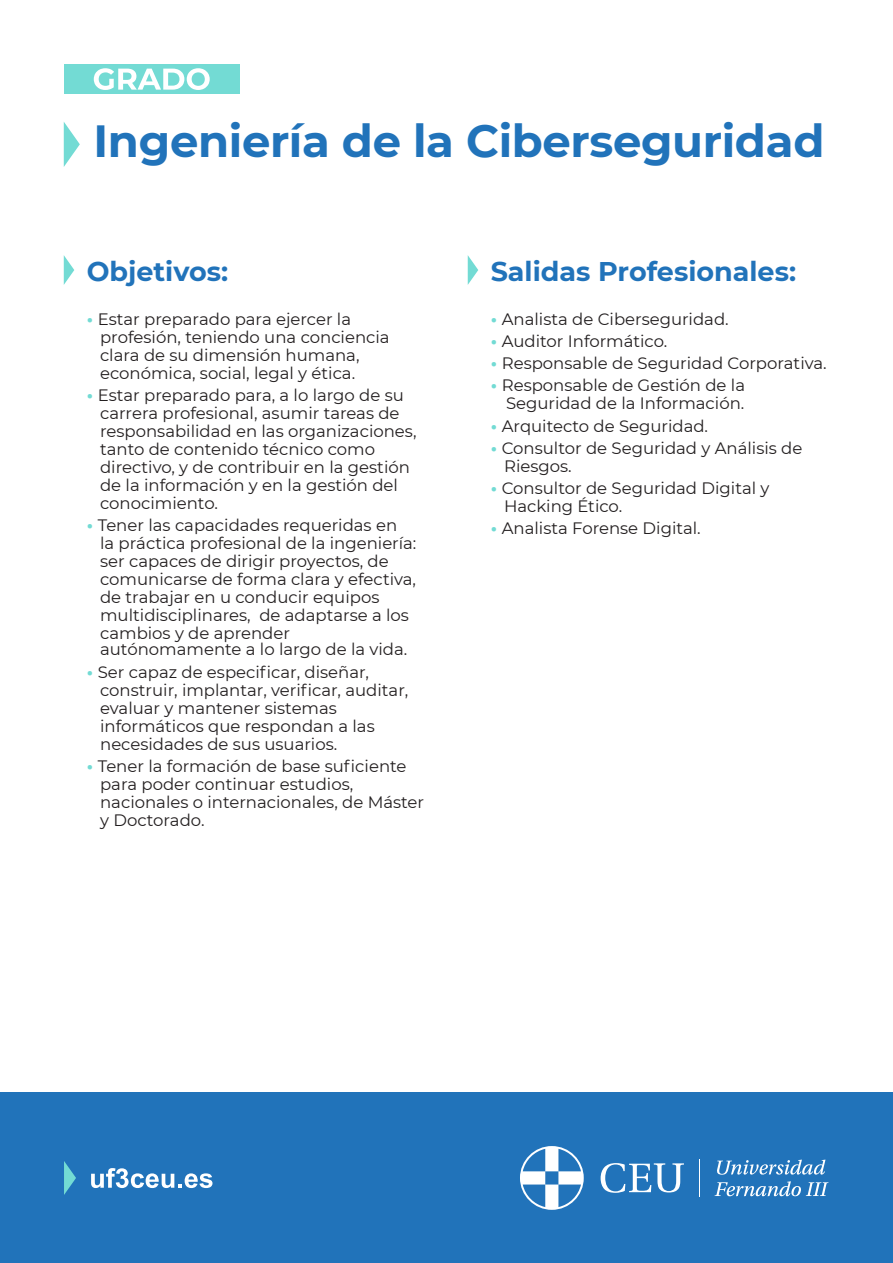
<style>
.page{position:relative;width:893px;height:1263px;background:#fff}
.page>*{position:absolute;margin:0;border:0;box-sizing:border-box;transform-origin:0 0}
.t1{font:700 45px "Montserrat";letter-spacing:-.01em;color:#2173ba}
.t2{font:700 27px "Montserrat";color:#2173ba}
.t3{font:16.5px/18px "Montserrat";color:#231f20}
.s1{font-weight:900;color:#73dbd4}
</style>
<div class="page">
<div style="left:64px;top:64px;width:175px;height:30px;background:#73dbd4"></div>
<svg style="left:94px;top:68px;width:116px;height:22px"></svg>
<svg style="left:64px;top:122px;width:16px;height:45px"></svg>
<svg style="left:468px;top:255px;width:10px;height:30px"></svg>
<svg style="left:64px;top:255px;width:10px;height:30px"></svg>
<div style="left:0;top:1093px;width:893px;height:170px;background:#2173ba"></div>
<svg style="left:91px;top:1168px;width:121px;height:20px"></svg>
<svg style="left:64px;top:1161px;width:12px;height:34px"></svg>
<svg style="left:717px;top:1159px;width:108px;height:16px"></svg>
<svg style="left:715px;top:1181px;width:113px;height:15px"></svg>
<svg style="left:601px;top:1163px;width:83px;height:30px"></svg>
<svg style="left:520px;top:1146px;width:64px;height:64px"></svg>
<hr style="left:699px;top:1159px;width:1px;height:38px;background:#fff">
<h1 class="t1" style="left:94px;top:109px;width:732px">Ingeniería de la Ciberseguridad</h1>
<h2 class="t2" style="left:87px;top:252px;width:143px">Objetivos:</h2>
<h2 class="t2" style="left:491px;top:252px;width:307px">Salidas Profesionales:</h2>
<p class="t3" style="left:100px;top:309px;width:291px;text-indent:-13px"><span class="s1">·</span> Estar preparado para ejercer la profesión, teniendo una conciencia clara de su dimensión humana, económica, social, legal y ética.</p>
<p class="t3" style="left:100px;top:385px;width:318px;text-indent:-13px"><span class="s1">·</span> Estar preparado para, a lo largo de su carrera profesional, asumir tareas de responsabilidad en las organizaciones, tanto de contenido técnico como directivo, y de contribuir en la gestión de la información y en la gestión del conocimiento.</p>
<p class="t3" style="left:100px;top:516px;width:318px;text-indent:-13px"><span class="s1">·</span> Tener las capacidades requeridas en<br>la práctica profesional de la ingeniería: ser capaces de dirigir proyectos, de</p>
<p class="t3" style="left:100px;top:569px;width:317px">comunicarse de forma clara y efectiva, de trabajar en u conducir equipos multidisciplinares, de adaptarse a los cambios y de aprender</p>
<p class="t3" style="left:100px;top:640px;width:309px">autónomamente a lo largo de la vida.</p>
<p class="t3" style="left:100px;top:662px;width:310px;text-indent:-13px"><span class="s1">·</span> Ser capaz de especificar, diseñar, construir, implantar, verificar, auditar, evaluar y mantener sistemas informáticos que respondan a las necesidades de sus usuarios.</p>
<p class="t3" style="left:100px;top:756px;width:326px;text-indent:-13px"><span class="s1">·</span> Tener la formación de base suficiente para poder continuar estudios, nacionales o internacionales, de Máster y Doctorado.</p>
<p class="t3" style="left:491px;top:309px;width:239px"><span class="s1">·</span> Analista de Ciberseguridad.</p>
<p class="t3" style="left:491px;top:331px;width:178px"><span class="s1">·</span> Auditor Informático.</p>
<p class="t3" style="left:491px;top:354px;width:337px"><span class="s1">·</span> Responsable de Seguridad Corporativa.</p>
<p class="t3" style="left:491px;top:376px;width:255px;text-align:right"><span class="s1">·</span> Responsable de Gestión de la<br>Seguridad de la Información.</p>
<p class="t3" style="left:491px;top:416px;width:218px"><span class="s1">·</span> Arquitecto de Seguridad.</p>
<p class="t3" style="left:504px;top:438px;width:300px;text-indent:-13px"><span class="s1">·</span> Consultor de Seguridad y Análisis de<br>Riesgos.</p>
<p class="t3" style="left:504px;top:479px;width:267px;text-indent:-13px"><span class="s1">·</span> Consultor de Seguridad Digital y<br>Hacking Ético.</p>
<p class="t3" style="left:491px;top:519px;width:211px"><span class="s1">·</span> Analista Forense Digital.</p>
</div>
